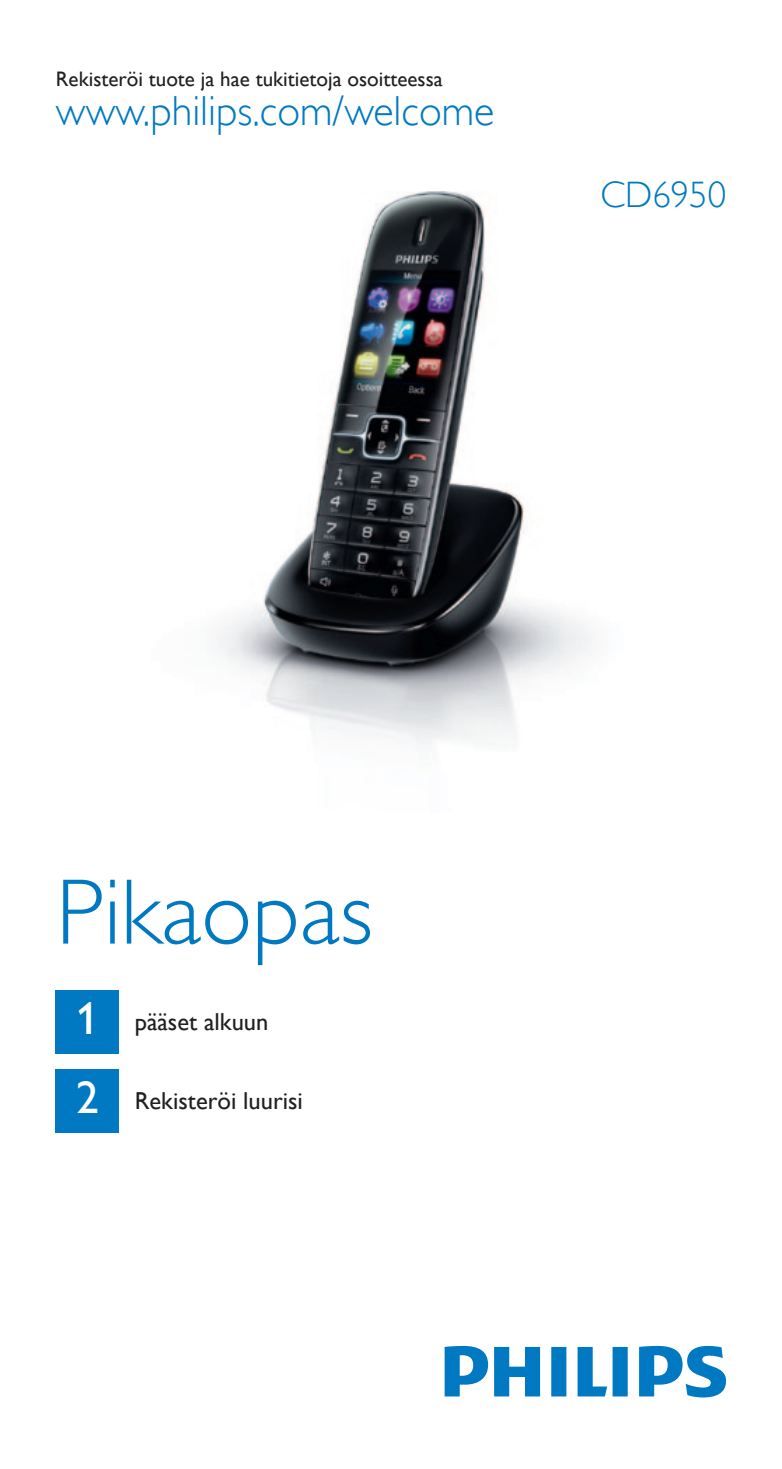
<style>
.page{position:relative;width:782px;height:1469px;background:#fff}
.page>*{position:absolute;margin:0;border:0;box-sizing:border-box;transform-origin:0 0}
.t1{font:93.45px "Gill Sans Alt One WGL Light";color:#0079c2}
.t2{font:42px "Gill Sans Alt One WGL Light";color:#0079c2}
.t3{font:36.75px "Gill Sans Alt One WGL Light";color:#0079c2}
.t4{font:24.5px "Gill Sans Alt One WGL";color:#231f20}
.t5{font:21px "Gill Sans Alt One WGL";color:#231f20}
.s1{font-size:45.5px;color:#fff}
</style>
<div class="page">
<img style="left:217px;top:191px;width:376px;height:553px">
<svg style="left:444px;top:1345px;width:281px;height:52px"></svg>
<div style="left:56px;top:990px;width:63px;height:63px;background:#0079c2"></div>
<div style="left:56px;top:1069px;width:63px;height:63px;background:#0079c2"></div>
<p class="t5" style="left:56px;top:64px;width:388px">Rekisteröi tuote ja hae tukitietoja osoitteessa</p>
<h2 class="t2" style="left:56px;top:83px;width:440px">www.philips.com/welcome</h2>
<h3 class="t3" style="left:600px;top:171px;width:127px">CD6950</h3>
<h1 class="t1" style="left:56px;top:851px;width:318px">Pikaopas</h1>
<p class="t4" style="left:76px;top:1005px;width:194px"><span class="s1">1</span> pääset alkuun</p>
<p class="t4" style="left:76px;top:1083px;width:228px"><span class="s1">2</span> Rekisteröi luurisi</p>
</div>
